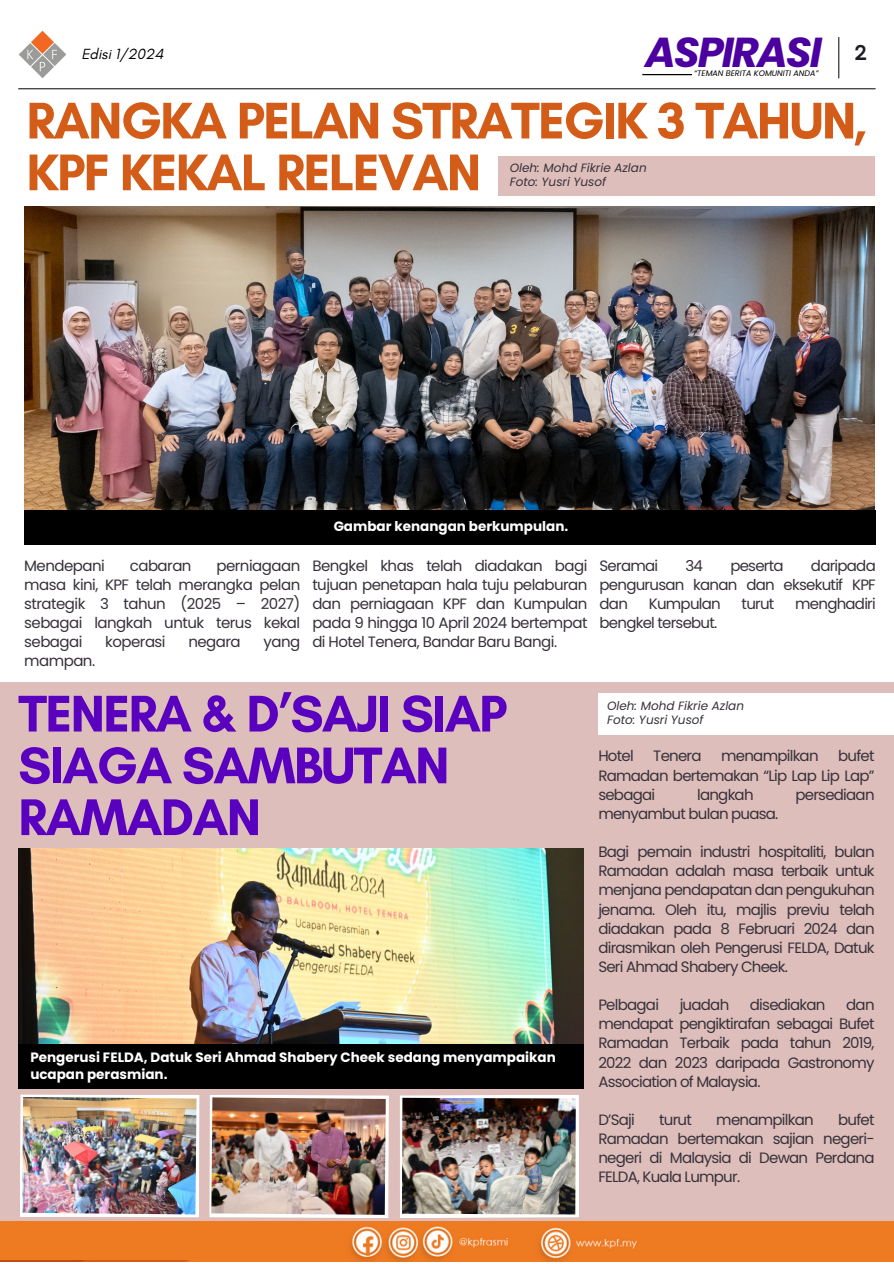
<style>
.page{position:relative;width:894px;height:1264px;background:#fff}
.page>*{position:absolute;margin:0;border:0;box-sizing:border-box;transform-origin:0 0}
.t1{font:700 52.5px/51.8px "Glacial Indifference";letter-spacing:-.035em;color:#d35d18}
.t2{font:700 52.5px/51.8px "Glacial Indifference";letter-spacing:-.035em;color:#5a00bf}
.t3{font:italic 700 41.7px "Poppins";letter-spacing:-.05em;color:#4b009f}
.t4{font:700 19.5px "Open Sauce One";color:#1b1d21}
.t5{font:15px/19.2px "Poppins";letter-spacing:-.05em;color:#37313a;text-align:justify}
.t6{font:italic 15px "Glacial Indifference";color:#000}
.t7{font:700 13.5px/16.8px "Poppins";color:#fff}
.t8{font:italic 12px/14px "Poppins";color:#37313a}
.t9{font:italic 7.95px "Poppins";color:#000}
</style>
<div class="page">
<hr style="left:838px;top:37px;width:1px;height:41px;background:#1b1d21">
<hr style="left:18px;top:88px;width:857px;height:1px;background:#1b1d21">
<hr style="left:642px;top:74px;width:49px;height:1px;background:#000">
<img style="left:19px;top:30px;width:47px;height:48px">
<div style="left:0;top:682px;width:893px;height:539px;background:#ddbebb"></div>
<svg style="left:209px;top:1095px;width:180px;height:122px;background:#f5f0ef"></svg>
<img style="left:211px;top:1097px;width:174px;height:117px">
<img style="left:0;top:1221px;width:659px;height:40px">
<div style="left:659px;top:1221px;width:234px;height:40px;background:#ee7a22"></div>
<div style="left:0;top:1221px;width:343px;height:39px;background:#ee7a22"></div>
<div style="left:498px;top:156px;width:376px;height:40px;background:#ddbebb"></div>
<img style="left:25px;top:207px;width:849px;height:303px">
<div style="left:24px;top:510px;width:851px;height:34px;background:#000"></div>
<img style="left:18px;top:848px;width:565px;height:196px">
<div style="left:598px;top:693px;width:295px;height:42px;background:#fff"></div>
<div style="left:18px;top:1044px;width:565px;height:44px;background:#000"></div>
<svg style="left:20px;top:1094px;width:179px;height:123px"></svg>
<img style="left:22px;top:1096px;width:174px;height:118px">
<svg style="left:400px;top:1095px;width:179px;height:122px;background:#f6f5f5"></svg>
<img style="left:402px;top:1097px;width:173px;height:117px">
<p class="t3" style="left:645px;top:23px;width:178px">ASPIRASI</p>
<h3 class="t9" style="left:694px;top:68px;width:126px">“TEMAN BERITA KOMUNITI ANDA”</h3>
<h1 class="t1" style="left:26px;top:94px;width:842px">RANGKA PELAN STRATEGIK 3 TAHUN,<br>KPF KEKAL RELEVAN</h1>
<h3 class="t6" style="left:81px;top:45px;width:84px">Edisi 1/2024</h3>
<h3 class="t4" style="left:854px;top:41px;width:14px">2</h3>
<h3 class="t8" style="left:509px;top:161px;width:138px">Oleh: Mohd Fikrie Azlan<br>Foto: Yusri Yusof</h3>
<p class="t5" style="left:24px;top:555px;width:277px;text-indent:192px">perniagaan masa kini, KPF telah merangka pelan strategik 3 tahun (2025 – 2027) sebagai langkah untuk terus kekal sebagai</p>
<p class="t5" style="left:24px;top:555px;width:82px">Mendepani</p>
<p class="t5" style="left:130px;top:555px;width:63px">cabaran</p>
<p class="t5" style="left:105px;top:632px;width:62px">koperasi</p>
<p class="t5" style="left:188px;top:632px;width:54px">negara</p>
<p class="t5" style="left:263px;top:632px;width:38px">yang</p>
<p class="t5" style="left:24px;top:651px;width:72px">mampan.</p>
<h1 class="t7" style="left:333px;top:518px;width:236px">Gambar kenangan berkumpulan.</h1>
<h4 class="t5" style="left:312px;top:555px;width:276px">Bengkel khas telah diadakan bagi tujuan penetapan hala tuju pelaburan dan perniagaan KPF dan Kumpulan pada 9 hingga 10 April 2024 bertempat di Hotel Tenera, Bandar Baru Bangi.</h4>
<h5 class="t5" style="left:599px;top:555px;width:60px">Seramai</h5>
<h5 class="t5" style="left:685px;top:555px;width:19px">34</h5>
<h5 class="t5" style="left:730px;top:555px;width:55px">peserta</h5>
<h5 class="t5" style="left:599px;top:555px;width:278px;text-indent:211px">daripada pengurusan kanan dan eksekutif KPF dan</h5>
<h5 class="t5" style="left:648px;top:594px;width:73px">Kumpulan</h5>
<h5 class="t5" style="left:741px;top:594px;width:34px">turut</h5>
<h5 class="t5" style="left:795px;top:594px;width:82px">menghadiri</h5>
<h5 class="t5" style="left:599px;top:613px;width:119px">bengkel tersebut.</h5>
<h3 class="t2" style="left:18px;top:687px;width:490px">TENERA &amp; D’SAJI SIAP<br>SIAGA SAMBUTAN<br>RAMADAN</h3>
<p class="t7" style="left:30px;top:1048px;width:527px">Pengerusi FELDA, Datuk Seri Ahmad Shabery Cheek sedang menyampaikan ucapan perasmian.</p>
<p class="t8" style="left:607px;top:699px;width:138px">Oleh: Mohd Fikrie Azlan<br>Foto: Yusri Yusof</p>
<h3 class="t5" style="left:598px;top:746px;width:278px;text-indent:240px">bufet Ramadan bertemakan “Lip Lap Lip Lap” sebagai</h3>
<h3 class="t5" style="left:598px;top:746px;width:37px">Hotel</h3>
<h3 class="t5" style="left:653px;top:746px;width:50px">Tenera</h3>
<h3 class="t5" style="left:721px;top:746px;width:99px">menampilkan</h3>
<h3 class="t5" style="left:697px;top:784px;width:58px">langkah</h3>
<h3 class="t5" style="left:795px;top:784px;width:81px">persediaan</h3>
<h3 class="t5" style="left:598px;top:804px;width:181px">menyambut bulan puasa.</h3>
<h3 class="t5" style="left:598px;top:842px;width:278px">Bagi pemain industri hospitaliti, bulan Ramadan adalah masa terbaik untuk menjana pendapatan dan pengukuhan jenama. Oleh itu, majlis previu telah diadakan pada 8 Februari 2024 dan dirasmikan oleh Pengerusi FELDA, Datuk Seri Ahmad Shabery Cheek.</h3>
<h3 class="t5" style="left:598px;top:995px;width:62px">Pelbagai</h3>
<h3 class="t5" style="left:679px;top:995px;width:51px">juadah</h3>
<h3 class="t5" style="left:749px;top:995px;width:77px">disediakan</h3>
<h3 class="t5" style="left:598px;top:995px;width:278px;text-indent:248px">dan mendapat pengiktirafan sebagai Bufet Ramadan Terbaik pada tahun 2019, 2022 dan 2023 daripada Gastronomy Association of Malaysia.</h3>
<p class="t5" style="left:598px;top:1110px;width:38px">D’Saji</p>
<p class="t5" style="left:659px;top:1110px;width:34px">turut</p>
<p class="t5" style="left:716px;top:1110px;width:99px">menampilkan</p>
<p class="t5" style="left:598px;top:1110px;width:278px;text-indent:240px">bufet Ramadan bertemakan sajian negeri&shy;negeri di Malaysia di Dewan Perdana FELDA, Kuala Lumpur.</p>
</div>
